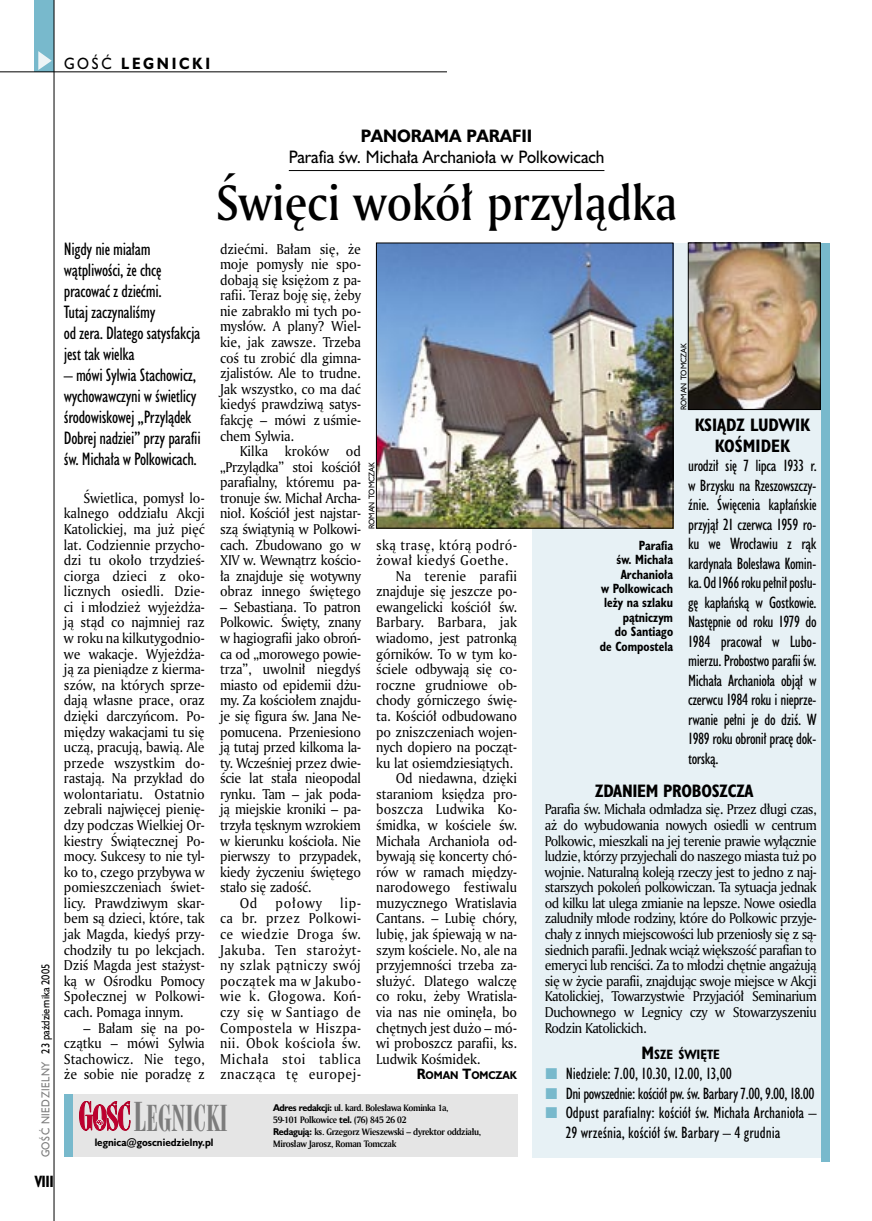
<style>
.page{position:relative;width:872px;height:1221px;background:#fff}
.page>*{position:absolute;margin:0;border:0;box-sizing:border-box;transform-origin:0 0}
._05a_tytyl_AmMd_32_pt{font:48px "Amerigo Md PL";color:#000;scale:.9 1}
._05a_tytyl_AmMd_48_pt{font:34.5px "Modern 735 PL";color:#7c7c7c;scale:.9 1}
._06-4_lead_lokal_HuCn_11_pt{font:16.5px/21px "Humanst 521 Cn PL";letter-spacing:-.02em;color:#000}
._04-3_nadtytul_lokal{font:16.5px/21px "Humanst 521 PL";color:#000;text-align:center;scale:.94 1}
._04-2_tytul_ramki{font:700 16.5px/21px "Humanst 521 Cn PL";letter-spacing:-.015em;color:#000;text-align:center}
._03-2_body_do_ramki{font:15px/19.5px "Humanst 521 Cn PL";color:#000;text-align:justify}
._03-2_body_do_ramki-2{font:15px "Humanst 521 Cn PL";letter-spacing:-.03em;color:#000}
._15a_temat_lewo{font:700 15px "Humanst 521 PL";letter-spacing:.2em;color:#000;scale:.9 1}
._16_pagina_lewa{font:700 15px "Humanst 521 Cn PL";color:#000;scale:.94 1}
._01_body_tekst{font:13.8px/15.6px "Amerigo PL";letter-spacing:-.01em;color:#000;text-align:justify;scale:.94 1}
._03-4_body_liturgii{font:13.8px/15.6px "Amerigo PL";letter-spacing:-.04em;color:#000;text-align:justify;scale:.94 1}
._01_body_tekst-2{font:13.8px/15.6px "Amerigo PL";letter-spacing:.03em;color:#000;scale:.94 1}
._09_podpis_zdjecia_HuCnB{font:700 12.3px/14.4px "Humanst 521 Cn PL";color:#000;text-align:right;scale:.94 1}
._04-2_tytul_ramki-2{font:700 12.3px "Humanst 521 Cn PL";color:#000}
._18_data_lewa{font:10.5px "Humanst 521 PL";color:#000;scale:.9 1}
._18a_data_lewa_GOSC{font:10.5px "Humanst 521 PL";letter-spacing:.05em;color:#7c7c7c;scale:.9 1}
._12a_autor_na_koncu_HuBd{font:700 10.35px "Humanst 521 PL";color:#000;scale:.9 1}
._20a_stopka_adres{font:700 9.9px "Humanst 521 PL";color:#000;scale:.94 1}
._20b_stopka_dzial{font:700 9px "Amerigo PL";letter-spacing:-.03em;color:#000;scale:.94 1}
._09a_autor_zdjecia_Hu_5_pt{font:7.5px "Humanst 521 PL";color:#000;scale:.94 1}
.s1{font-weight:400}
.s2{font-weight:700}
.s3{font-size:13.8px}
.s4{font-size:38.4px}
.s5{font-family:"Humanst 521 PL"}
.s6{font-size:16.5px}
</style>
<div class="page">
<div style="left:64px;top:1094px;width:453px;height:62px;background:#e5e5e5"></div>
<div style="left:64px;top:1094px;width:8px;height:62px;background:#78b9cc"></div>
<svg style="left:79px;top:1101px;width:51px;height:29px"></svg>
<div style="left:35px;top:0;width:19px;height:72px;background:#78b9cc"></div>
<svg style="left:38px;top:51px;width:14px;height:19px"></svg>
<hr style="left:54px;top:0;width:1px;height:1220px;background:#000">
<hr style="left:0;top:72px;width:447px;height:1px;background:#000">
<div style="left:532px;top:243px;width:296px;height:914px;background:#e7f1f5"></div>
<div style="left:821px;top:243px;width:8px;height:918px;background:#78b9cc"></div>
<img style="left:690px;top:245px;width:128px;height:163px">
<div style="left:688px;top:243px;width:132px;height:167px;border:1px solid #000"></div>
<hr style="left:289px;top:170px;width:315px;height:1px;background:#000">
<img style="left:378px;top:245px;width:293px;height:281px">
<div style="left:376px;top:243px;width:297px;height:285px;border:1px solid #000"></div>
<p class="_15a_temat_lewo" style="left:64px;top:53px;width:164px"><span class="s1">GOŚĆ</span> LEGNICKI</p>
<p class="_18_data_lewa" style="left:38px;top:1053px;width:101px;rotate:-90deg">23 października 2005</p>
<p class="_18a_data_lewa_GOSC" style="left:38px;top:1157px;width:108px;rotate:-90deg">GOŚĆ NIEDZIELNY</p>
<p class="_16_pagina_lewa" style="left:35px;top:1170px;width:22px">VIII</p>
<p class="_04-3_nadtytul_lokal" style="left:289px;top:125px;width:337px"><span class="s2">PANORAMA PARAFII<br></span>Parafia św. Michała Archanioła w Polkowicach</p>
<p class="_05a_tytyl_AmMd_32_pt" style="left:216px;top:170px;width:514px">Święci wokół przylądka</p>
<p class="_06-4_lead_lokal_HuCn_11_pt" style="left:64px;top:238px;width:138px">Nigdy nie miałam wątpliwości, że chcę pracować z dziećmi.<br>Tutaj zaczynaliśmy<br>od zera. Dlatego satysfakcja jest tak wielka</p>
<p class="_06-4_lead_lokal_HuCn_11_pt" style="left:64px;top:364px;width:138px">– mówi Sylwia Stachowicz, wychowawczyni w świetlicy środowiskowej „Przylądek<br>Dobrej nadziei” przy parafii św. Michała w Polkowicach.</p>
<p class="_01_body_tekst" style="left:64px;top:489px;width:151px;text-indent:20px">Świetlica, pomysł lo&shy;kalnego oddziału Akcji Katolickiej, ma już pięć lat. Codziennie przycho&shy;dzi tu około trzydzieś&shy;ciorga dzieci z oko&shy;licznych osiedli. Dzie&shy;ci i młodzież wyjeżdża&shy;ją stąd co najmniej raz w roku na kilkutygodnio&shy;we wakacje. Wyjeżdża&shy;ją za pieniądze z kierma&shy;szów, na których sprze&shy;dają własne prace, oraz dzięki darczyńcom. Po&shy;między wakacjami tu się uczą, pracują, bawią. Ale przede wszystkim do&shy;rastają. Na przykład do wolontariatu. Ostatnio zebrali najwięcej pienię&shy;dzy podczas Wielkiej Or&shy;kiestry Świątecznej Po&shy;mocy. Sukcesy to nie tyl&shy;ko to, czego przybywa w pomieszczeniach świet&shy;licy. Prawdziwym skar&shy;bem są dzieci, które, tak jak Magda, kiedyś przy&shy;chodziły tu po lekcjach.<br>Dziś Magda jest stażyst&shy;ką w Ośrodku Pomocy Społecznej w Polkowi&shy;cach. Pomaga innym.</p>
<p class="_01_body_tekst" style="left:64px;top:1019px;width:151px;text-indent:20px">– Bałam się na po&shy;czątku – mówi Sylwia Stachowicz. Nie tego, że sobie nie poradzę z</p>
<p class="_01_body_tekst" style="left:220px;top:240px;width:151px">dziećmi. Bałam się, że moje pomysły nie spo&shy;dobają się księżom z pa&shy;rafii. Teraz boję się, żeby nie zabrakło mi tych po&shy;mysłów. A plany? Wiel&shy;kie, jak zawsze. Trzeba coś tu zrobić dla gimna&shy;zjalistów. Ale to trudne.<br>Jak wszystko, co ma dać kiedyś prawdziwą satys&shy;fakcję – mówi z uśmie&shy;chem Sylwia.</p>
<p class="_01_body_tekst" style="left:220px;top:443px;width:151px;text-indent:20px">Kilka kroków od „Przylądka” stoi kościół parafialny, któremu pa&shy;tronuje św. Michał Archa&shy;nioł. Kościół jest najstar&shy;szą świątynią w Polkowi&shy;cach. Zbudowano go w XIV w. Wewnątrz kościo&shy;ła znajduje się wotywny obraz innego świętego</p>
<p class="_01_body_tekst" style="left:220px;top:598px;width:151px">– Sebastiana. To patron Polkowic. Święty, znany w hagiografii jako obroń&shy;ca od „morowego powie&shy;trza”, uwolnił niegdyś miasto od epidemii dżu&shy;my. Za kościołem znajdu&shy;je się figura św. Jana Ne&shy;pomucena. Przeniesiono ją tutaj przed kilkoma la&shy;ty. Wcześniej przez dwie&shy;ście lat stała nieopodal rynku. Tam – jak poda&shy;ją miejskie kroniki – pa&shy;trzyła tęsknym wzrokiem w kierunku kościoła. Nie pierwszy to przypadek, kiedy życzeniu świętego stało się zadość.</p>
<p class="_01_body_tekst" style="left:240px;top:894px;width:20px">Od</p>
<p class="_01_body_tekst" style="left:276px;top:894px;width:51px">połowy</p>
<p class="_09a_autor_zdjecia_Hu_5_pt" style="left:366px;top:529px;width:73px;rotate:-90deg">ROMAN TOMCZAK</p>
<p class="_01_body_tekst-2" style="left:376px;top:536px;width:151px">ską trasę, którą podró&shy;żował kiedyś Goethe.</p>
<p class="_01_body_tekst" style="left:376px;top:567px;width:151px;text-indent:20px">Na terenie parafii znajduje się jeszcze po&shy;ewangelicki kościół św.<br>Barbary. Barbara, jak wiadomo, jest patronką górników. To w tym ko&shy;ściele odbywają się co&shy;roczne grudniowe ob&shy;chody górniczego świę&shy;ta. Kościół odbudowano po zniszczeniach wojen&shy;nych dopiero na począt&shy;ku lat osiemdziesiątych.</p>
<p class="_01_body_tekst" style="left:376px;top:770px;width:151px;text-indent:20px">Od niedawna, dzięki staraniom księdza pro&shy;boszcza Ludwika Ko&shy;śmidka, w kościele św.<br>Michała Archanioła od&shy;bywają się koncerty chó&shy;rów w ramach między&shy;narodowego festiwalu muzycznego Wratislavia Cantans. – Lubię chóry, lubię, jak śpiewają w na&shy;szym kościele. No, ale na przyjemności trzeba za&shy;służyć. Dlatego walczę co roku, żeby Wratisla&shy;via nas nie ominęła, bo chętnych jest dużo – mó&shy;wi proboszcz parafii, ks.<br>Ludwik Kośmidek.</p>
<p class="_12a_autor_na_koncu_HuBd" style="left:417px;top:1068px;width:113px"><span class="s3">R</span>OMAN <span class="s3">T</span>OMCZAK</p>
<p class="_01_body_tekst" style="left:220px;top:894px;width:151px;text-indent:120px">lip&shy;ca br. przez Polkowi&shy;ce wiedzie Droga św.<br>Jakuba. Ten starożyt&shy;ny szlak pątniczy swój początek ma w Jakubo&shy;wie k. Głogowa. Koń&shy;czy się w Santiago de Compostela w Hiszpa&shy;nii. Obok kościoła św.<br>Michała stoi tablica znacząca tę europej-</p>
<p class="_05a_tytyl_AmMd_48_pt" style="left:133px;top:1096px;width:106px"><span class="s4">L</span>EGNICKI</p>
<p class="_20a_stopka_adres" style="left:95px;top:1135px;width:128px">legnica@goscniedzielny.pl</p>
<p class="_20b_stopka_dzial" style="left:273px;top:1101px;width:188px"><span class="s5">Adres redakcji:</span> ul. kard. Bolesława Kominka 1a,</p>
<p class="_20b_stopka_dzial" style="left:273px;top:1113px;width:143px">59-101 Polkowice <span class="s5">tel.</span> (76) 845 26 02</p>
<p class="_20b_stopka_dzial" style="left:273px;top:1125px;width:223px"><span class="s5">Redagują:</span> ks. Grzegorz Wieszewski – dyrektor oddziału,</p>
<p class="_20b_stopka_dzial" style="left:273px;top:1137px;width:132px">Mirosław Jarosz, Roman Tomczak</p>
<p class="_09a_autor_zdjecia_Hu_5_pt" style="left:678px;top:410px;width:73px;rotate:-90deg">ROMAN TOMCZAK</p>
<p class="_09_podpis_zdjecia_HuCnB" style="left:639px;top:537px;width:38px">Parafia</p>
<p class="_09_podpis_zdjecia_HuCnB" style="left:600px;top:552px;width:79px">św. Michała<br>Archanioła<br>w Polkowicach leży na szlaku pątniczym<br>do Santiago de Compostela</p>
<p class="_04-2_tytul_ramki" style="left:694px;top:413px;width:117px">KSIĄDZ LUDWIK<br>KOŚMIDEK</p>
<p class="_03-2_body_do_ramki" style="left:688px;top:455px;width:130px">urodził się 7 lipca 1933 r. w Brzysku na Rzeszowszczy&shy;źnie. Święcenia kapłańskie przyjął 21 czerwca 1959 ro&shy;ku we Wrocławiu z rąk kardynała Bolesława Komin&shy;ka. Od 1966 roku pełnił posłu&shy;gę kapłańską w Gostkowie.<br>Następnie od roku 1979 do 1984 pracował w Lubo&shy;mierzu. Probostwo parafii św.<br>Michała Archanioła objął w czerwcu 1984 roku i nieprze&shy;rwanie pełni je do dziś. W 1989 roku obronił pracę dok&shy;torską.</p>
<p class="_04-2_tytul_ramki" style="left:595px;top:779px;width:160px">ZDANIEM PROBOSZCZA</p>
<p class="_03-4_body_liturgii" style="left:545px;top:801px;width:291px">Parafia św. Michała odmładza się. Przez długi czas, aż do wybudowania nowych osiedli w centrum Polkowic, mieszkali na jej terenie prawie wyłącznie ludzie, którzy przyjechali do naszego miasta tuż po wojnie. Naturalną koleją rzeczy jest to jedno z naj&shy;starszych pokoleń polkowiczan. Ta sytuacja jednak od kilku lat ulega zmianie na lepsze. Nowe osiedla zaludniły młode rodziny, które do Polkowic przyje&shy;chały z innych miejscowości lub przeniosły się z są&shy;siednich parafii. Jednak wciąż większość parafian to emeryci lub renciści. Za to młodzi chętnie angażują się w życie parafii, znajdując swoje miejsce w Akcji Katolickiej, Towarzystwie Przyjaciół Seminarium Duchownego w Legnicy czy w Stowarzyszeniu Rodzin Katolickich.</p>
<p class="_04-2_tytul_ramki-2" style="left:641px;top:1046px;width:80px"><span class="s6">M</span>SZE ŚWIĘTE</p>
<p class="_03-2_body_do_ramki" style="left:565px;top:1063px;width:168px">Niedziele: 7.00, 10.30, 12.00, 13,00</p>
<p class="_03-2_body_do_ramki-2" style="left:565px;top:1083px;width:250px">Dni powszednie: kościół pw. św. Barbary 7.00, 9.00, 18.00</p>
<p class="_03-2_body_do_ramki" style="left:565px;top:1102px;width:252px">Odpust parafialny: kościół św. Michała Archanioła –<br>29 września, kościół św. Barbary – 4 grudnia</p>
</div>
